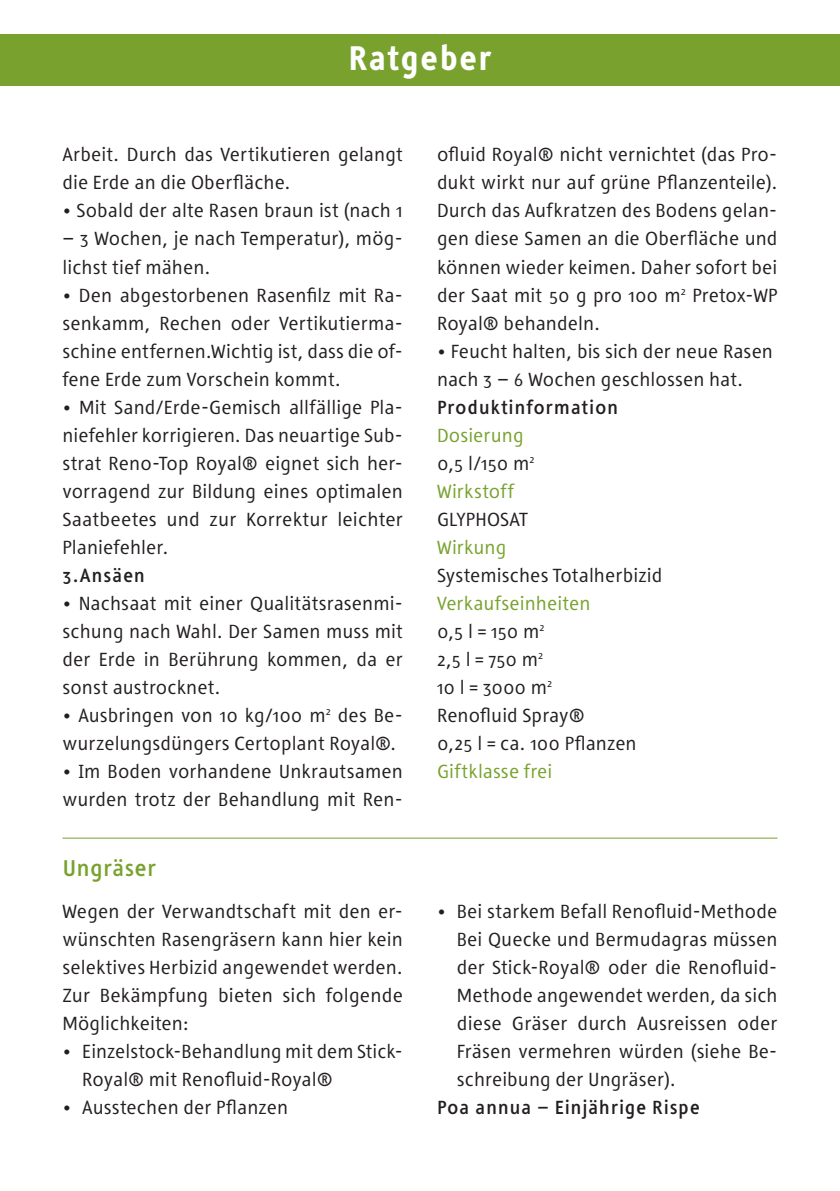
<style>
.page{position:relative;width:840px;height:1191px;background:#fff}
.page>*{position:absolute;margin:0;border:0;box-sizing:border-box;transform-origin:0 0}
._02_Headline{font:900 36px "Tara";letter-spacing:.01em;color:#fff}
._04_Thementitel{font:700 24px "Tara";letter-spacing:.005em;color:#78a22d}
._06_Grundtext{font:20px/28px "Tara";letter-spacing:.005em;color:#231f20;text-align:justify}
._06_Grundtext-2{font:20px "Tara";letter-spacing:.005em;color:#78a22d}
._06_Grundtext-3{font:700 20px "Tara";letter-spacing:.03em;color:#231f20}
</style>
<div class="page">
<div style="left:0;top:34px;width:839px;height:51px;background:#78a22d"></div>
<hr style="left:62px;top:837px;width:715px;height:1px;background:#78a22d">
<p class="_02_Headline" style="left:348px;top:38px;width:145px">Ratgeber</p>
<p class="_06_Grundtext" style="left:62px;top:141px;width:342px">Arbeit. Durch das Vertikutieren gelangt die Erde an die Oberfläche.</p>
<p class="_06_Grundtext" style="left:62px;top:197px;width:342px">• Sobald der alte Rasen braun ist (nach 1</p>
<p class="_06_Grundtext" style="left:62px;top:225px;width:342px">– 3 Wochen, je nach Temperatur), mög&shy;lichst tief mähen.</p>
<p class="_06_Grundtext" style="left:62px;top:281px;width:342px">• Den abgestorbenen Rasenfilz mit Ra&shy;senkamm, Rechen oder Vertikutierma&shy;schine entfernen.Wichtig ist, dass die of&shy;fene Erde zum Vorschein kommt.</p>
<p class="_06_Grundtext" style="left:62px;top:393px;width:342px">• Mit Sand/Erde-Gemisch allfällige Pla&shy;niefehler korrigieren. Das neuartige Sub&shy;strat Reno-Top Royal® eignet sich her&shy;vorragend zur Bildung eines optimalen Saatbeetes und zur Korrektur leichter Planiefehler.</p>
<p class="_06_Grundtext-3" style="left:62px;top:564px;width:84px">3.Ansäen</p>
<p class="_06_Grundtext" style="left:62px;top:589px;width:342px">• Nachsaat mit einer Qualitätsrasenmi&shy;schung nach Wahl. Der Samen muss mit der Erde in Berührung kommen, da er sonst austrocknet.</p>
<p class="_06_Grundtext" style="left:62px;top:701px;width:342px">• Ausbringen von 10 kg/100 m<sup>2</sup> des Be&shy;wurzelungsdüngers Certoplant Royal®.</p>
<p class="_06_Grundtext" style="left:62px;top:757px;width:342px">• Im Boden vorhandene Unkrautsamen wurden trotz der Behandlung mit Ren-</p>
<p class="_04_Thementitel" style="left:62px;top:854px;width:95px">Ungräser</p>
<p class="_06_Grundtext" style="left:62px;top:897px;width:342px">Wegen der Verwandtschaft mit den er&shy;wünschten Rasengräsern kann hier kein selektives Herbizid angewendet werden.<br>Zur Bekämpfung bieten sich folgende Möglichkeiten:</p>
<p class="_06_Grundtext" style="left:82px;top:1037px;width:322px;text-indent:-20px">• Einzelstock-Behandlung mit dem Stick-<br>Royal® mit Renofluid-Royal®</p>
<p class="_06_Grundtext" style="left:62px;top:1093px;width:227px">• Ausstechen der Pflanzen</p>
<p class="_06_Grundtext" style="left:437px;top:141px;width:342px">ofluid Royal® nicht vernichtet (das Pro&shy;dukt wirkt nur auf grüne Pflanzenteile).<br>Durch das Aufkratzen des Bodens gelan&shy;gen diese Samen an die Oberfläche und können wieder keimen. Daher sofort bei der Saat mit 50 g pro 100 m<sup>2</sup> Pretox-WP Royal® behandeln.</p>
<p class="_06_Grundtext" style="left:437px;top:337px;width:337px">• Feucht halten, bis sich der neue Rasen</p>
<p class="_06_Grundtext" style="left:437px;top:365px;width:307px">nach 3 – 6 Wochen geschlossen hat.</p>
<p class="_06_Grundtext-3" style="left:437px;top:396px;width:183px">Produktinformation</p>
<p class="_06_Grundtext-2" style="left:437px;top:424px;width:88px">Dosierung</p>
<p class="_06_Grundtext" style="left:437px;top:449px;width:99px">0,5 l/150 m<sup>2</sup></p>
<p class="_06_Grundtext-2" style="left:437px;top:480px;width:78px">Wirkstoff</p>
<p class="_06_Grundtext" style="left:437px;top:505px;width:92px">GLYPHOSAT</p>
<p class="_06_Grundtext-2" style="left:437px;top:536px;width:71px">Wirkung</p>
<p class="_06_Grundtext" style="left:437px;top:561px;width:227px">Systemisches Totalherbizid</p>
<p class="_06_Grundtext-2" style="left:437px;top:592px;width:155px">Verkaufseinheiten</p>
<p class="_06_Grundtext" style="left:437px;top:617px;width:109px">0,5 l = 150 m<sup>2</sup></p>
<p class="_06_Grundtext" style="left:437px;top:645px;width:108px">2,5 l = 750 m<sup>2</sup></p>
<p class="_06_Grundtext" style="left:437px;top:673px;width:117px">10 l = 3000 m<sup>2</sup></p>
<p class="_06_Grundtext" style="left:437px;top:701px;width:149px">Renofluid Spray®</p>
<p class="_06_Grundtext" style="left:437px;top:729px;width:201px">0,25 l = ca. 100 Pflanzen</p>
<p class="_06_Grundtext-2" style="left:437px;top:760px;width:117px">Giftklasse frei</p>
<p class="_06_Grundtext" style="left:456px;top:897px;width:322px;text-indent:-20px">• Bei starkem Befall Renofluid-Methode Bei Quecke und Bermudagras müssen der Stick-Royal® oder die Renofluid-Methode angewendet werden, da sich diese Gräser durch Ausreissen oder Fräsen vermehren würden (siehe Be&shy;schreibung der Ungräser).</p>
<p class="_06_Grundtext-3" style="left:437px;top:1096px;width:264px">Poa annua – Einjährige Rispe</p>
</div>
